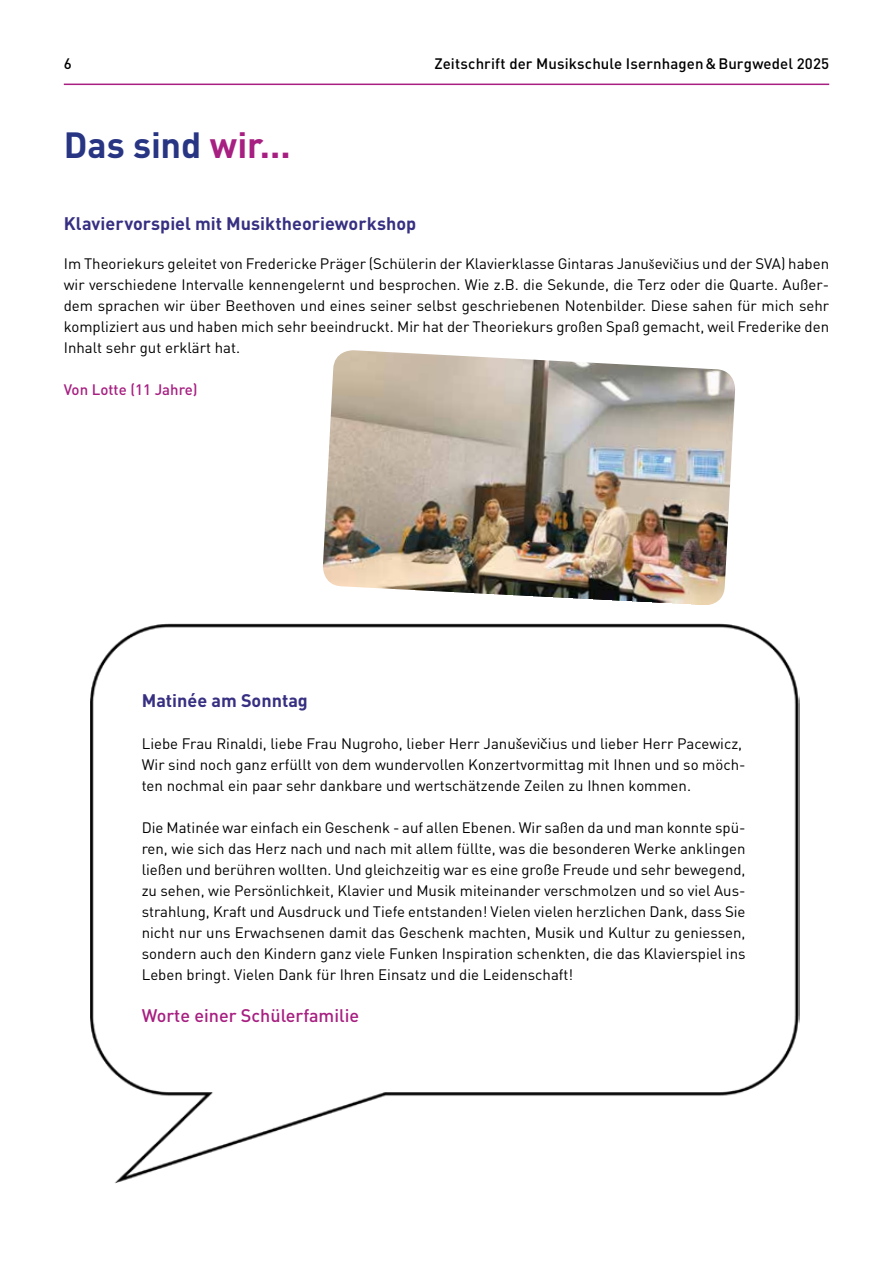
<style>
.page{position:relative;width:893px;height:1263px;background:#fff}
.page>*{position:absolute;margin:0;border:0;box-sizing:border-box;transform-origin:0 0}
.t1{font:700 36px "DIN";color:#283583}
.t2{font:700 18px "DIN";color:#373082}
.t3{font:500 18px "DIN";color:#a71f81}
.t4{font:15px/21px "DIN";color:#000;text-align:justify}
.t5{font:500 15px "DIN";letter-spacing:.005em;color:#000}
.t6{font:500 15px "DIN";color:#a71f81}
.s1{color:#a71f81}
.s2{font-family:"Times"}
.s3{font-family:"Times";font-size:16.5px}
</style>
<div class="page">
<hr style="left:64px;top:84px;width:765px;height:1px;background:#a71f81">
<img style="left:90px;top:623px;width:710px;height:560px">
<img style="left:323px;top:350px;width:412px;height:255px">
<p class="t5" style="left:64px;top:54px;width:9px">6</p>
<p class="t5" style="left:434px;top:54px;width:396px">Zeitschrift der Musikschule Isernhagen&amp;Burgwedel 2025</p>
<h1 class="t1" style="left:64px;top:121px;width:228px">Das sind <span class="s1">wir...</span></h1>
<p class="t2" style="left:64px;top:211px;width:354px">Klaviervorspiel mit Musiktheorieworkshop</p>
<p class="t4" style="left:64px;top:252px;width:767px">Im Theoriekurs geleitet von Fredericke Präger (Schülerin der Klavierklasse Gintaras Janu<span class="s2">š</span>evi<span class="s2">č</span>ius und der SVA) haben wir verschiedene Intervalle kennengelernt und besprochen. Wie z.B. die Sekunde, die Terz oder die Quarte. Außer&shy;dem sprachen wir über Beethoven und eines seiner selbst geschriebenen Notenbilder. Diese sahen für mich sehr kompliziert aus und haben mich sehr beeindruckt. Mir hat der Theoriekurs großen Spaß gemacht, weil Frederike den Inhalt sehr gut erklärt hat.</p>
<p class="t6" style="left:64px;top:379px;width:135px">Von Lotte (11 Jahre)</p>
<p class="t2" style="left:142px;top:689px;width:168px">Matinée am Sonntag</p>
<p class="t4" style="left:142px;top:733px;width:605px;text-align:left">Liebe Frau Rinaldi, liebe Frau Nugroho, lieber Herr Janu<span class="s3">š</span>evi<span class="s3">č</span>ius und lieber Herr Pacewicz,<br>Wir sind noch ganz erfüllt von dem wundervollen Konzertvormittag mit Ihnen und so möch&shy;ten nochmal ein paar sehr dankbare und wertschätzende Zeilen zu Ihnen kommen.</p>
<p class="t4" style="left:142px;top:817px;width:605px">Die Matinée war einfach ein Geschenk - auf allen Ebenen. Wir saßen da und man konnte spü&shy;ren, wie sich das Herz nach und nach mit allem füllte, was die besonderen Werke anklingen ließen und berühren wollten. Und gleichzeitig war es eine große Freude und sehr bewegend, zu sehen, wie Persönlichkeit, Klavier und Musik miteinander verschmolzen und so viel Aus&shy;strahlung, Kraft und Ausdruck und Tiefe entstanden! Vielen vielen herzlichen Dank, dass Sie nicht nur uns Erwachsenen damit das Geschenk machten, Musik und Kultur zu geniessen, sondern auch den Kindern ganz viele Funken Inspiration schenkten, die das Klavierspiel ins Leben bringt. Vielen Dank für Ihren Einsatz und die Leidenschaft!</p>
<p class="t3" style="left:142px;top:1004px;width:219px">Worte einer Schülerfamilie</p>
</div>
